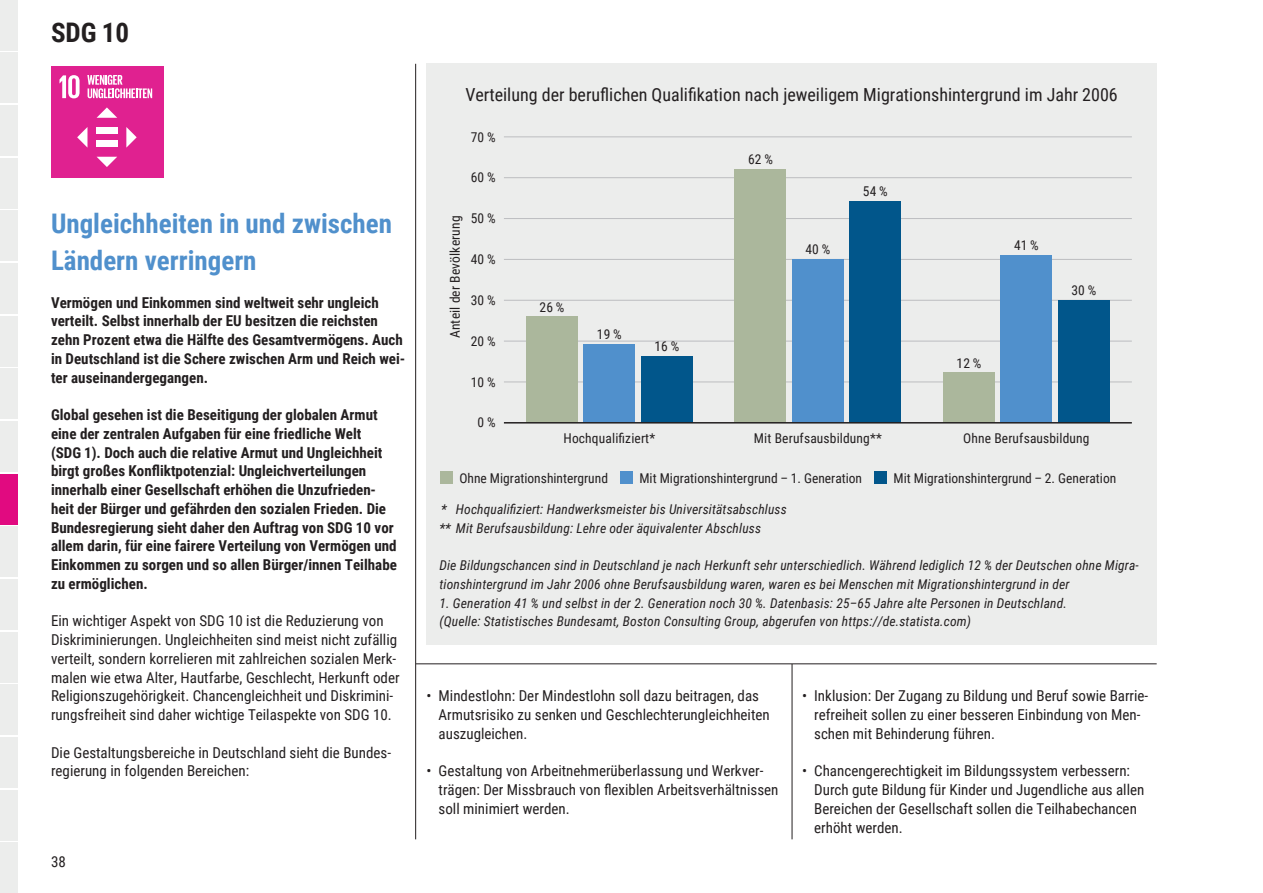
<style>
.page{position:relative;width:1263px;height:893px;background:#fff}
.page>*{position:absolute;margin:0;border:0;box-sizing:border-box;transform-origin:0 0}
.t1{font:700 27px/37.5px "Roboto Condensed";color:#5090cc}
.t2{font:700 27px "Roboto Condensed";color:#231f20}
.t3{font:18px "Roboto Condensed";color:#231f20}
.t4{font:15px/18.8px "Roboto Condensed";color:#231f20}
.t5{font:700 15px/18.8px "Roboto Condensed";color:#231f20}
.t6{font:italic 13.5px/18.8px "Roboto Condensed";letter-spacing:.01em;color:#231f20}
.t7{font:13.5px "Roboto Condensed";color:#231f20}
</style>
<div class="page">
<hr style="left:415px;top:64px;width:1px;height:775px;background:#231f20">
<hr style="left:792px;top:64px;width:1px;height:775px;background:#231f20">
<div style="left:427px;top:64px;width:730px;height:581px;background:#ecedec"></div>
<div style="left:0;top:0;width:17px;height:51px;background:#ecedec"></div>
<div style="left:0;top:53px;width:17px;height:50px;background:#ecedec"></div>
<div style="left:0;top:105px;width:17px;height:51px;background:#ecedec"></div>
<div style="left:0;top:158px;width:17px;height:51px;background:#ecedec"></div>
<div style="left:0;top:211px;width:17px;height:50px;background:#ecedec"></div>
<div style="left:0;top:263px;width:17px;height:51px;background:#ecedec"></div>
<div style="left:0;top:316px;width:17px;height:50px;background:#ecedec"></div>
<div style="left:0;top:369px;width:17px;height:50px;background:#ecedec"></div>
<div style="left:0;top:421px;width:17px;height:51px;background:#ecedec"></div>
<div style="left:0;top:474px;width:17px;height:50px;background:#e10a80"></div>
<div style="left:0;top:526px;width:17px;height:51px;background:#ecedec"></div>
<div style="left:0;top:579px;width:17px;height:51px;background:#ecedec"></div>
<div style="left:0;top:632px;width:17px;height:50px;background:#ecedec"></div>
<div style="left:0;top:684px;width:17px;height:51px;background:#ecedec"></div>
<div style="left:0;top:737px;width:17px;height:51px;background:#ecedec"></div>
<div style="left:0;top:790px;width:17px;height:50px;background:#ecedec"></div>
<div style="left:0;top:842px;width:17px;height:51px;background:#ecedec"></div>
<div style="left:51px;top:66px;width:112px;height:112px;background:#e02190"></div>
<svg style="left:97px;top:107px;width:20px;height:11px"></svg>
<svg style="left:97px;top:157px;width:20px;height:10px"></svg>
<svg style="left:126px;top:127px;width:11px;height:21px"></svg>
<svg style="left:77px;top:127px;width:10px;height:20px"></svg>
<div style="left:96px;top:127px;width:22px;height:7px;background:#fff"></div>
<div style="left:96px;top:141px;width:22px;height:6px;background:#fff"></div>
<svg style="left:59px;top:75px;width:21px;height:23px"></svg>
<svg style="left:87px;top:75px;width:65px;height:23px"></svg>
<hr style="left:416px;top:663px;width:741px;height:1px;background:#231f20">
<hr style="left:504px;top:136px;width:628px;height:1px;background:#bcbdc0">
<hr style="left:504px;top:177px;width:628px;height:1px;background:#bcbdc0">
<hr style="left:504px;top:218px;width:628px;height:1px;background:#bcbdc0">
<hr style="left:504px;top:259px;width:628px;height:1px;background:#bcbdc0">
<hr style="left:504px;top:300px;width:628px;height:1px;background:#bcbdc0">
<hr style="left:504px;top:341px;width:628px;height:1px;background:#bcbdc0">
<hr style="left:504px;top:382px;width:628px;height:1px;background:#bcbdc0">
<div style="left:526px;top:316px;width:51px;height:107px;background:#abb79c"></div>
<div style="left:584px;top:344px;width:51px;height:79px;background:#5090cc"></div>
<div style="left:641px;top:356px;width:51px;height:67px;background:#01568b"></div>
<div style="left:735px;top:170px;width:51px;height:253px;background:#abb79c"></div>
<div style="left:792px;top:259px;width:51px;height:164px;background:#5090cc"></div>
<div style="left:850px;top:201px;width:51px;height:222px;background:#01568b"></div>
<div style="left:943px;top:373px;width:51px;height:50px;background:#abb79c"></div>
<div style="left:1001px;top:255px;width:51px;height:168px;background:#5090cc"></div>
<div style="left:1058px;top:300px;width:51px;height:123px;background:#01568b"></div>
<hr style="left:504px;top:422px;width:628px;height:2px;background:#231f20">
<div style="left:440px;top:471px;width:13px;height:13px;background:#abb79c"></div>
<div style="left:620px;top:471px;width:13px;height:13px;background:#5090cc"></div>
<div style="left:874px;top:471px;width:13px;height:13px;background:#01568b"></div>
<h1 class="t2" style="left:51px;top:13px;width:80px">SDG 10</h1>
<h1 class="t1" style="left:51px;top:203px;width:343px">Ungleichheiten in und zwischen<br>Ländern verringern</h1>
<p class="t5" style="left:51px;top:292px;width:356px">Vermögen und Einkommen sind weltweit sehr ungleich verteilt. Selbst innerhalb der EU besitzen die reichsten zehn Prozent etwa die Hälfte des Gesamtvermögens. Auch in Deutschland ist die Schere zwischen Arm und Reich wei&shy;ter auseinandergegangen.</p>
<p class="t5" style="left:51px;top:405px;width:347px">Global gesehen ist die Beseitigung der globalen Armut eine der zentralen Aufgaben für eine friedliche Welt<br>(SDG 1). Doch auch die relative Armut und Ungleichheit birgt großes Konfliktpotenzial: Ungleichverteilungen innerhalb einer Gesellschaft erhöhen die Unzufrieden&shy;heit der Bürger und gefährden den sozialen Frieden. Die Bundesregierung sieht daher den Auftrag von SDG 10 vor allem darin, für eine fairere Verteilung von Vermögen und Einkommen zu sorgen und so allen Bürger/innen Teilhabe zu ermöglichen.</p>
<p class="t4" style="left:51px;top:611px;width:350px">Ein wichtiger Aspekt von SDG 10 ist die Reduzierung von Diskriminierungen. Ungleichheiten sind meist nicht zufällig verteilt, sondern korrelieren mit zahlreichen sozialen Merk&shy;malen wie etwa Alter, Hautfarbe, Geschlecht, Herkunft oder Religionszugehörigkeit. Chancengleichheit und Diskrimini&shy;rungsfreiheit sind daher wichtige Teilaspekte von SDG 10.</p>
<p class="t4" style="left:51px;top:742px;width:342px">Die Gestaltungsbereiche in Deutschland sieht die Bundes&shy;regierung in folgenden Bereichen:</p>
<p class="t4" style="left:51px;top:852px;width:16px">38</p>
<p class="t3" style="left:465px;top:82px;width:654px">Verteilung der beruflichen Qualifikation nach jeweiligem Migrationshintergrund im Jahr 2006</p>
<p class="t7" style="left:471px;top:127px;width:26px">70 %</p>
<p class="t7" style="left:471px;top:168px;width:26px">60 %</p>
<p class="t7" style="left:471px;top:209px;width:26px">50 %</p>
<p class="t7" style="left:471px;top:250px;width:26px">40 %</p>
<p class="t7" style="left:471px;top:291px;width:26px">30 %</p>
<p class="t7" style="left:471px;top:331px;width:26px">20 %</p>
<p class="t7" style="left:471px;top:372px;width:26px">10 %</p>
<p class="t7" style="left:478px;top:413px;width:20px">0 %</p>
<p class="t7" style="left:748px;top:150px;width:26px">62 %</p>
<p class="t7" style="left:863px;top:182px;width:26px">54 %</p>
<p class="t7" style="left:445px;top:338px;width:124px;rotate:-90deg">Anteil der Bevölkerung</p>
<p class="t7" style="left:1014px;top:236px;width:26px">41 %</p>
<p class="t7" style="left:805px;top:240px;width:26px">40 %</p>
<p class="t7" style="left:1071px;top:281px;width:26px">30 %</p>
<p class="t7" style="left:539px;top:298px;width:26px">26 %</p>
<p class="t7" style="left:597px;top:325px;width:26px">19 %</p>
<p class="t7" style="left:654px;top:337px;width:26px">16 %</p>
<p class="t7" style="left:956px;top:353px;width:26px">12 %</p>
<p class="t7" style="left:563px;top:428px;width:93px">Hochqualifiziert*</p>
<p class="t7" style="left:754px;top:428px;width:129px">Mit Berufsausbildung**</p>
<p class="t7" style="left:963px;top:428px;width:128px">Ohne Berufsausbildung</p>
<p class="t7" style="left:459px;top:468px;width:150px">Ohne Migrationshintergrund</p>
<p class="t7" style="left:639px;top:468px;width:224px">Mit Migrationshintergrund – 1. Generation</p>
<p class="t7" style="left:893px;top:468px;width:224px">Mit Migrationshintergrund – 2. Generation</p>
<p class="t6" style="left:439px;top:499px;width:349px">* Hochqualifiziert: Handwerksmeister bis Universitätsabschluss ** Mit Berufsausbildung: Lehre oder äquivalenter Abschluss</p>
<p class="t6" style="left:439px;top:555px;width:701px">Die Bildungschancen sind in Deutschland je nach Herkunft sehr unterschiedlich. Während lediglich 12 % der Deutschen ohne Migra&shy;tionshintergrund im Jahr 2006 ohne Berufsausbildung waren, waren es bei Menschen mit Migrationshintergrund in der</p>
<p class="t6" style="left:439px;top:593px;width:629px">1. Generation 41 % und selbst in der 2. Generation noch 30 %. Datenbasis: 25–65 Jahre alte Personen in Deutschland. (Quelle: Statistisches Bundesamt, Boston Consulting Group, abgerufen von https://de.statista.com)</p>
<p class="t4" style="left:439px;top:686px;width:333px;text-indent:-12px">• Mindestlohn: Der Mindestlohn soll dazu beitragen, das<br>Armutsrisiko zu senken und Geschlechterungleichheiten auszugleichen.</p>
<p class="t4" style="left:439px;top:761px;width:341px;text-indent:-12px">• Gestaltung von Arbeitnehmerüberlassung und Werkver&shy;trägen: Der Missbrauch von flexiblen Arbeitsverhältnissen soll minimiert werden.</p>
<p class="t4" style="left:814px;top:686px;width:336px;text-indent:-12px">• Inklusion: Der Zugang zu Bildung und Beruf sowie Barrie&shy;refreiheit sollen zu einer besseren Einbindung von Men&shy;schen mit Behinderung führen.</p>
<p class="t4" style="left:814px;top:761px;width:332px;text-indent:-12px">• Chancengerechtigkeit im Bildungssystem verbessern:<br>Durch gute Bildung für Kinder und Jugendliche aus allen Bereichen der Gesellschaft sollen die Teilhabechancen erhöht werden.</p>
</div>
